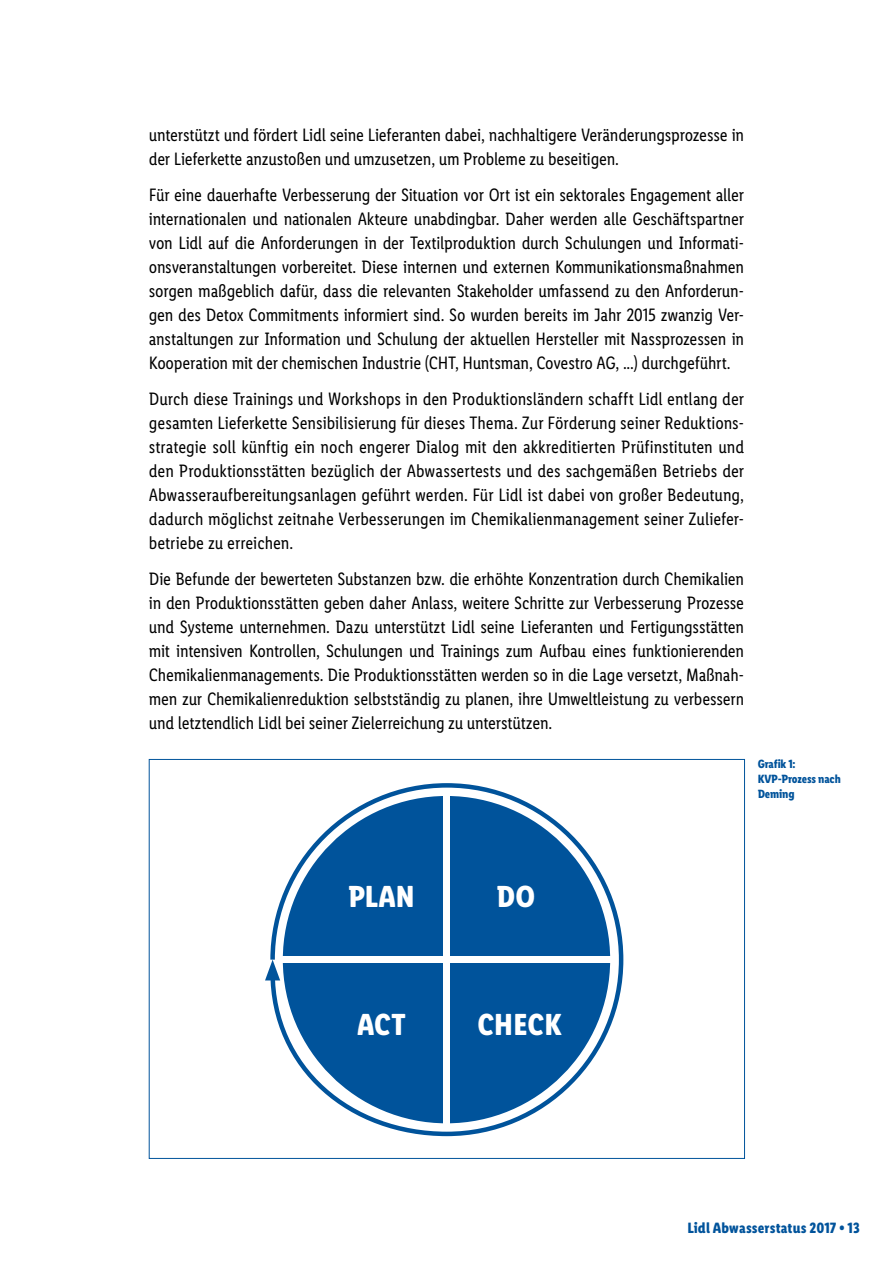
<style>
.page{position:relative;width:893px;height:1263px;background:#fff}
.page>*{position:absolute;margin:0;border:0;box-sizing:border-box;transform-origin:0 0}
.t1{font:700 30.6px "Lidl Font Condensed";color:#fff}
.t2{font:18px/24px "Lidl Font Condensed";letter-spacing:-.015em;color:#000;text-align:justify}
.t3{font:700 15px "Lidl Font Condensed";letter-spacing:.005em;color:#00539b}
.t4{font:700 12px/15px "Lidl Font Condensed";letter-spacing:-.01em;color:#00539b}
</style>
<div class="page">
<div style="left:283px;top:796px;width:327px;height:327px;background:#00539b;border-radius:50%"></div>
<div style="left:444px;top:785px;width:6px;height:350px;background:#fff"></div>
<div style="left:272px;top:956px;width:350px;height:7px;background:#fff"></div>
<svg style="left:265px;top:960px;width:15px;height:20px"></svg>
<p class="t2" style="left:149px;top:123px;width:597px">unterstützt und fördert Lidl seine Lieferanten dabei, nachhaltigere Veränderungsprozesse in der Lieferkette anzustoßen und umzusetzen, um Probleme zu beseitigen.</p>
<p class="t2" style="left:149px;top:183px;width:597px">Für eine dauerhafte Verbesserung der Situation vor Ort ist ein sektorales Engagement aller internationalen und nationalen Akteure unabdingbar. Daher werden alle Geschäftspartner von Lidl auf die Anforderungen in der Textilproduktion durch Schulungen und Informati&shy;onsveranstaltungen vorbereitet. Diese internen und externen Kommunikationsmaßnahmen sorgen maßgeblich dafür, dass die relevanten Stakeholder umfassend zu den Anforderun&shy;gen des Detox Commitments informiert sind. So wurden bereits im Jahr 2015 zwanzig Ver&shy;anstaltungen zur Information und Schulung der aktuellen Hersteller mit Nassprozessen in Kooperation mit der chemischen Industrie (CHT, Huntsman, Covestro AG, ...) durchgeführt.</p>
<p class="t2" style="left:149px;top:387px;width:597px">Durch diese Trainings und Workshops in den Produktionsländern schafft Lidl entlang der gesamten Lieferkette Sensibilisierung für dieses Thema. Zur Förderung seiner Reduktions&shy;strategie soll künftig ein noch engerer Dialog mit den akkreditierten Prüfinstituten und den Produktionsstätten bezüglich der Abwassertests und des sachgemäßen Betriebs der Abwasseraufbereitungsanlagen geführt werden. Für Lidl ist dabei von großer Bedeutung, dadurch möglichst zeitnahe Verbesserungen im Chemikalienmanagement seiner Zuliefer&shy;betriebe zu erreichen.</p>
<p class="t2" style="left:149px;top:567px;width:597px">Die Befunde der bewerteten Substanzen bzw. die erhöhte Konzentration durch Chemikalien in den Produktionsstätten geben daher Anlass, weitere Schritte zur Verbesserung Prozesse und Systeme unternehmen. Dazu unterstützt Lidl seine Lieferanten und Fertigungsstätten mit intensiven Kontrollen, Schulungen und Trainings zum Aufbau eines funktionierenden Chemikalienmanagements. Die Produktionsstätten werden so in die Lage versetzt, Maßnah&shy;men zur Chemikalienreduktion selbstständig zu planen, ihre Umweltleistung zu verbessern und letztendlich Lidl bei seiner Zielerreichung zu unterstützen.</p>
<p class="t4" style="left:758px;top:757px;width:85px">Grafik 1:<br>KVP-Prozess nach<br>Deming</p>
<h1 class="t1" style="left:348px;top:879px;width:68px">PLAN</h1>
<h1 class="t1" style="left:497px;top:879px;width:40px">DO</h1>
<h1 class="t1" style="left:357px;top:1007px;width:50px">ACT</h1>
<h1 class="t1" style="left:477px;top:1007px;width:86px">CHECK</h1>
<p class="t3" style="left:687px;top:1219px;width:174px">Lidl Abwasserstatus 2017 • 13</p>
</div>
